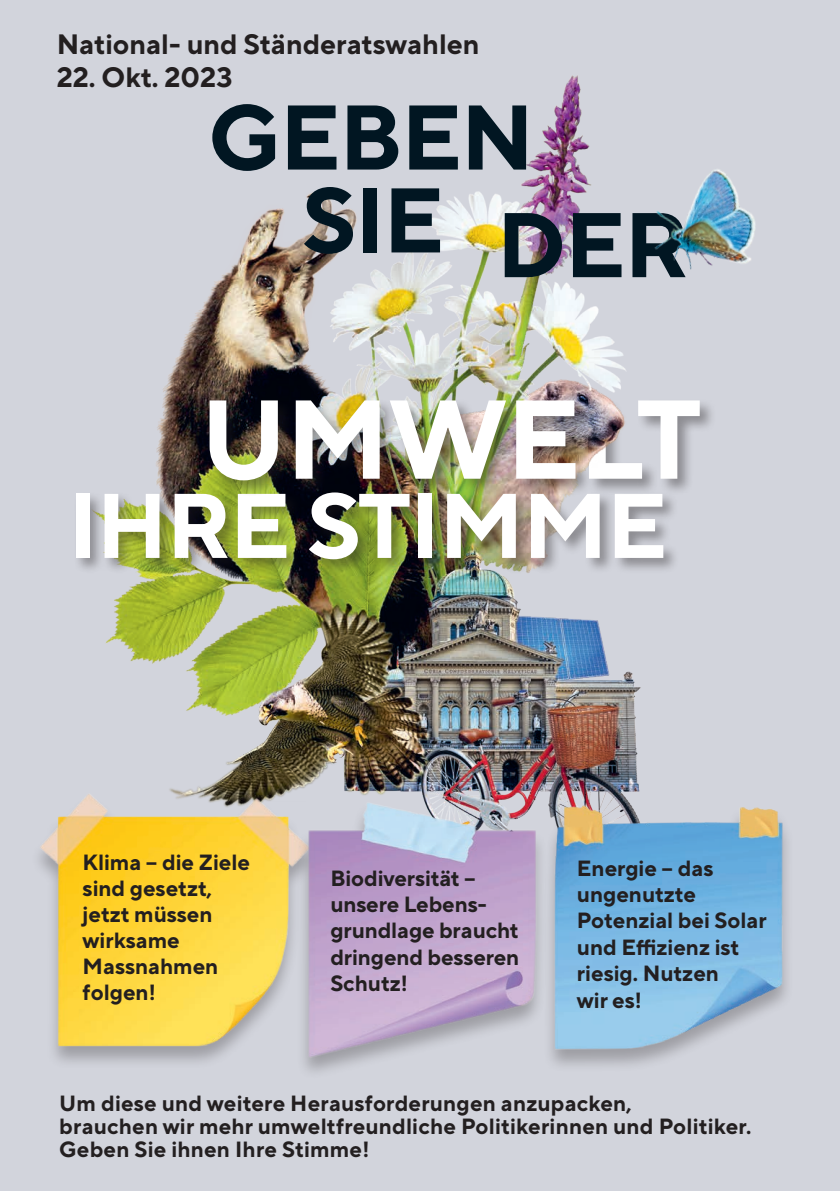
<style>
.page{position:relative;width:840px;height:1191px;background:#fff}
.page>*{position:absolute;margin:0;border:0;box-sizing:border-box;transform-origin:0 0}
.t1{font:700 111.8px "TT Norms Pro";letter-spacing:-.015em;color:#fff}
.t2{font:700 91.6px "TT Norms Pro";letter-spacing:-.015em;color:#011622}
.t3{font:700 91.6px "TT Norms Pro";letter-spacing:-.015em;color:#fff}
.t4{font:700 28px "TT Norms Pro";color:#231f20}
.t5{font:700 22px/26.4px "TT Norms Pro";color:#231f20}
</style>
<div class="page">
<img style="left:0;top:0;width:839px;height:1191px">
<div style="left:73px;top:490px;width:606px;height:86px;background:#231f20;opacity:.4"></div>
<div style="left:207px;top:398px;width:508px;height:99px;background:#231f20;opacity:.4"></div>
<div style="left:30px;top:794px;width:290px;height:275px;background:#231f20;opacity:.3"></div>
<img style="left:24px;top:781px;width:288px;height:273px">
<img style="left:294px;top:796px;width:280px;height:321px">
<div style="left:542px;top:805px;width:251px;height:267px;background:#231f20;opacity:.3"></div>
<img style="left:525px;top:783px;width:262px;height:275px">
<img style="left:570px;top:89px;width:269px;height:234px">
<img style="left:588px;top:395px;width:107px;height:72px">
<p class="t4" style="left:57px;top:25px;width:424px">National- und Ständeratswahlen</p>
<p class="t4" style="left:57px;top:59px;width:177px">22. Okt. 2023</p>
<h2 class="t2" style="left:208px;top:77px;width:327px">GEBEN</h2>
<h2 class="t2" style="left:302px;top:172px;width:388px">SIE DER</h2>
<h1 class="t1" style="left:200px;top:366px;width:503px">UMWELT</h1>
<h2 class="t3" style="left:67px;top:465px;width:601px">IHRE STIMME</h2>
<p class="t5" style="left:83px;top:848px;width:169px">Klima – die Ziele sind gesetzt, jetzt müssen wirksame<br>Massnahmen folgen!</p>
<p class="t5" style="left:330px;top:864px;width:190px">Biodiversität – unsere Lebens&shy;grundlage braucht dringend besseren<br>Schutz!</p>
<p class="t5" style="left:576px;top:854px;width:191px">Energie – das ungenutzte<br>Potenzial bei Solar und Effizienz ist riesig. Nutzen<br>wir es!</p>
<p class="t5" style="left:59px;top:1091px;width:693px;line-height:23px">Um diese und weitere Herausforderungen anzupacken,<br>brauchen wir mehr umweltfreundliche Politikerinnen und Politiker.<br>Geben Sie ihnen Ihre Stimme!</p>
</div>
